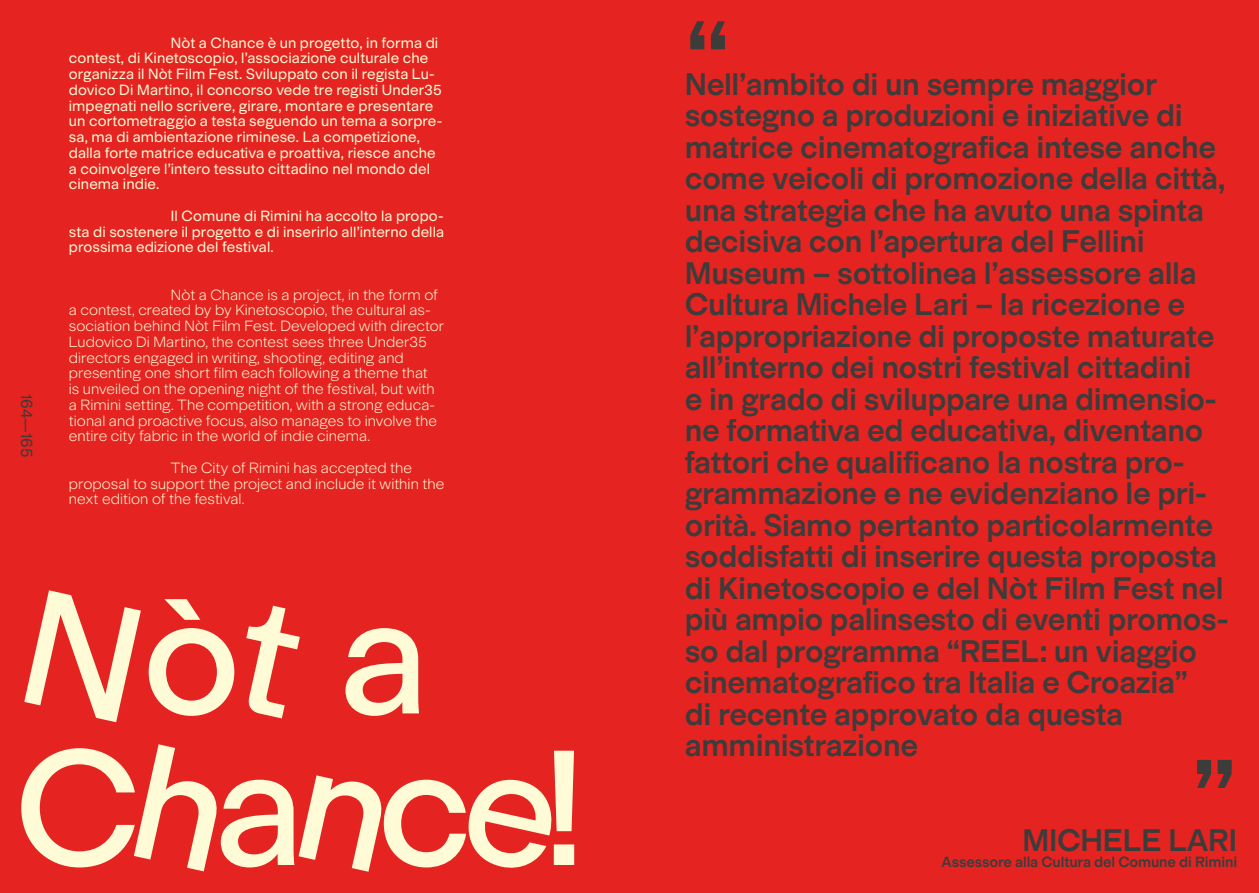
<style>
.page{position:relative;width:1259px;height:893px;background:#fff}
.page>*{position:absolute;margin:0;border:0;box-sizing:border-box;transform-origin:0 0}
.t1{font:500 31.5px/31.5px "Modern Gothic";letter-spacing:-.01em;color:#3c3c3b}
.t2{font:16.5px "Modern Gothic";color:#3c3c3b}
.t3{font:300 15px/15.8px "Modern Gothic";letter-spacing:.005em;color:#fffbd6}
.t4{font:15px/15.8px "Modern Gothic";letter-spacing:.005em;color:#fffbd6}
.t5{font:500 15px "Modern Gothic";letter-spacing:-.01em;color:#3c3c3b}
</style>
<div class="page">
<div style="left:0;top:0;width:629px;height:893px;background:#e52321"></div>
<div style="left:629px;top:0;width:630px;height:893px;background:#e52321"></div>
<svg style="left:24px;top:590px;width:117px;height:132px"></svg>
<svg style="left:149px;top:599px;width:270px;height:119px"></svg>
<svg style="left:21px;top:744px;width:553px;height:128px"></svg>
<svg style="left:1197px;top:760px;width:34px;height:28px"></svg>
<svg style="left:690px;top:21px;width:35px;height:28px"></svg>
<p class="t2" style="left:37px;top:394px;width:65px;rotate:90deg">164—165</p>
<p class="t4" style="left:69px;top:34px;width:375px;text-indent:102px">Nòt a Chance è un progetto, in forma di contest, di Kinetoscopio, l’associazione culturale che organizza il Nòt Film Fest. Sviluppato con il regista Lu&shy;dovico Di Martino, il concorso vede tre registi Under35 impegnati nello scrivere, girare, montare e presentare un cortometraggio a testa seguendo un tema a sorpre&shy;sa, ma di ambientazione riminese. La competizione, dalla forte matrice educativa e proattiva, riesce anche a coinvolgere l’intero tessuto cittadino nel mondo del cinema indie.</p>
<p class="t4" style="left:69px;top:208px;width:377px;text-align:justify;text-indent:102px">Il Comune di Rimini ha accolto la propo&shy;sta di sostenere il progetto e di inserirlo all’interno della prossima edizione del festival.</p>
<p class="t3" style="left:69px;top:286px;width:377px;text-indent:102px">Nòt a Chance is a project, in the form of a contest, created by by Kinetoscopio, the cultural as&shy;sociation behind Nòt Film Fest. Developed with director Ludovico Di Martino, the contest sees three Under35 directors engaged in writing, shooting, editing and presenting one short film each following a theme that<br>is unveiled on the opening night of the festival, but with a Rimini setting. The competition, with a strong educa&shy;tional and proactive focus, also manages to involve the entire city fabric in the world of indie cinema.</p>
<p class="t3" style="left:69px;top:460px;width:377px;text-indent:102px">The City of Rimini has accepted the proposal to support the project and include it within the next edition of the festival.</p>
<p class="t1" style="left:685px;top:68px;width:544px">Nell’ambito di un sempre maggior sostegno a produzioni e iniziative di matrice cinematografica intese anche come veicoli di promozione della città, una strategia che ha avuto una spinta decisiva con l’apertura del Fellini Museum – sottolinea l’assessore alla Cultura Michele Lari – la ricezione e l’appropriazione di proposte maturate all’interno dei nostri festival cittadini<br>e in grado di sviluppare una dimensio&shy;ne formativa ed educativa, diventano fattori che qualificano la nostra pro&shy;grammazione e ne evidenziano le pri&shy;orità. Siamo pertanto particolarmente soddisfatti di inserire questa proposta di Kinetoscopio e del Nòt Film Fest nel più ampio palinsesto di eventi promos&shy;so dal programma “REEL: un viaggio cinematografico tra Italia e Croazia”<br>di recente approvato da questa amministrazione</p>
<p class="t1" style="left:1022px;top:824px;width:216px">MICHELE LARI</p>
<p class="t5" style="left:941px;top:853px;width:297px">Assessore alla Cultura del Comune di Rimini</p>
</div>
